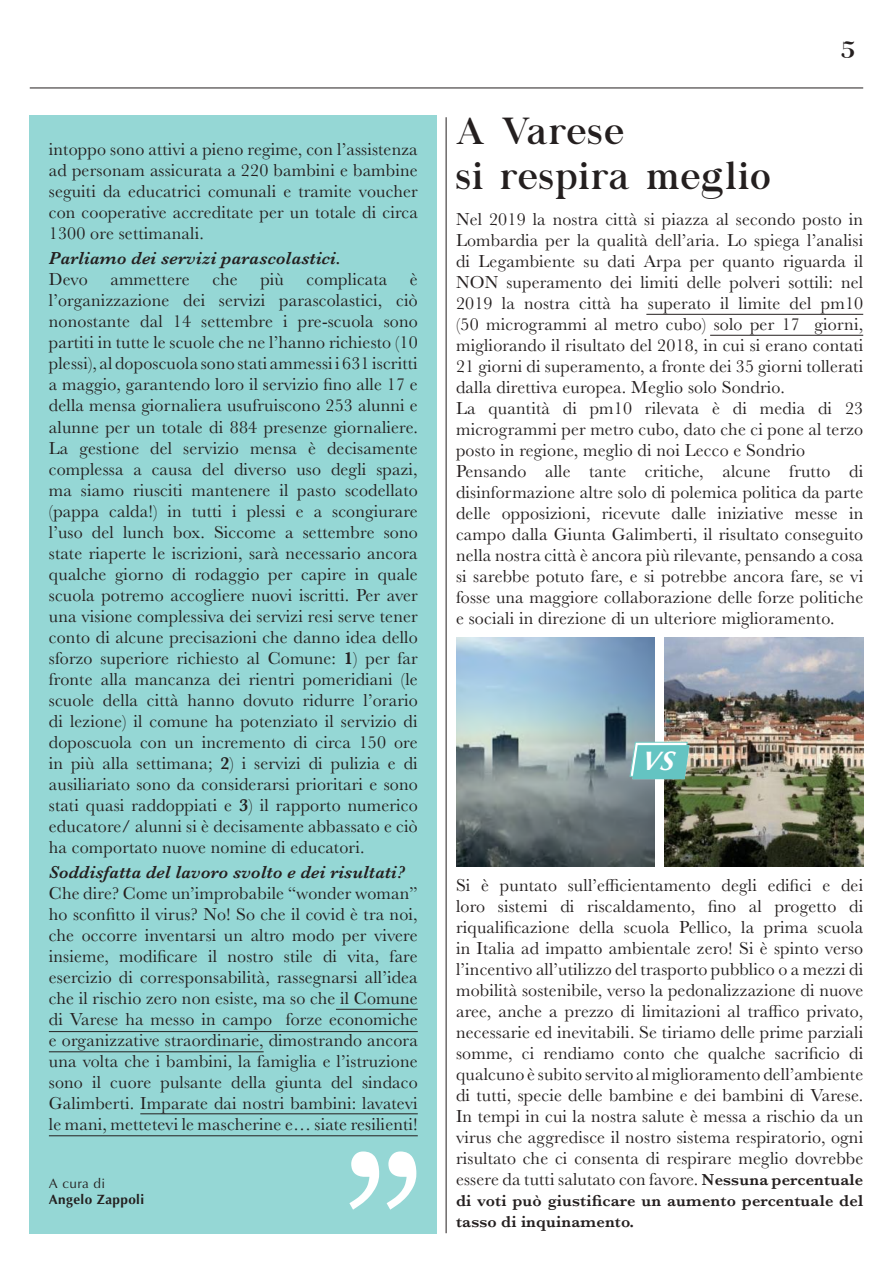
<style>
.page{position:relative;width:893px;height:1263px;background:#fff}
.page>*{position:absolute;margin:0;border:0;box-sizing:border-box;transform-origin:0 0}
.t1{font:37.5px/45px "Chapaza";letter-spacing:.05em;color:#241f1f}
.t2{font:italic 700 27px "Optima";color:#fff}
.t3{font:27px "Chapaza";color:#241f1f}
.t4{font:18px/21px "Baskerville";letter-spacing:.01em;color:#241f1f;text-align:justify}
.t5{font:italic 600 18px "Baskerville";letter-spacing:.01em;color:#241f1f}
.t6{font:600 16.5px/21px "Baskerville";letter-spacing:.01em;color:#241f1f}
.t7{font:700 13.5px "Optima";letter-spacing:.03em;color:#241f1f}
.t8{font:13.5px "Optima";letter-spacing:.03em;color:#241f1f}
.s1{font-weight:600}
.s2{font-weight:600;font-size:16.5px}
</style>
<div class="page">
<hr style="left:30px;top:88px;width:833px;height:1px;background:#241f1f">
<div style="left:30px;top:115px;width:407px;height:1118px;background:#95d7d5"></div>
<svg style="left:349px;top:1151px;width:67px;height:58px"></svg>
<hr style="left:446px;top:117px;width:1px;height:1116px;background:#241f1f">
<img style="left:456px;top:638px;width:199px;height:228px">
<img style="left:664px;top:638px;width:199px;height:228px">
<svg style="left:630px;top:742px;width:59px;height:37px;background:#76c7c4"></svg>
<hr style="left:49px;top:1031px;width:369px;height:1px;background:#241f1f">
<hr style="left:49px;top:1051px;width:215px;height:1px;background:#241f1f">
<hr style="left:336px;top:1009px;width:82px;height:1px;background:#241f1f">
<hr style="left:49px;top:1135px;width:369px;height:1px;background:#241f1f">
<hr style="left:140px;top:1113px;width:278px;height:1px;background:#241f1f">
<hr style="left:646px;top:314px;width:217px;height:1px;background:#241f1f">
<hr style="left:710px;top:335px;width:153px;height:1px;background:#241f1f">
<p class="t4" style="left:49px;top:139px;width:370px">intoppo sono attivi a pieno regime, con l’assistenza ad personam assicurata a 220 bambini e bambine seguiti da educatrici comunali e tramite voucher con cooperative accreditate per un totale di circa 1300 ore settimanali.</p>
<p class="t5" style="left:49px;top:246px;width:294px">Parliamo dei servizi parascolastici.</p>
<p class="t4" style="left:49px;top:269px;width:40px">Devo</p>
<p class="t4" style="left:110px;top:269px;width:81px">ammettere</p>
<p class="t4" style="left:212px;top:269px;width:27px">che</p>
<p class="t4" style="left:260px;top:269px;width:25px">più</p>
<p class="t4" style="left:307px;top:269px;width:82px">complicata</p>
<p class="t4" style="left:49px;top:269px;width:370px;text-indent:361px">è l’organizzazione dei servizi parascolastici, ciò nonostante dal 14 settembre i pre-scuola sono partiti in tutte le scuole che ne l’hanno richiesto (10 plessi), al doposcuola sono stati ammessi i 631 iscritti a maggio, garantendo loro il servizio fino alle 17 e della mensa giornaliera usufruiscono 253 alunni e alunne per un totale di 884 presenze giornaliere.<br>La gestione del servizio mensa è decisamente complessa a causa del diverso uso degli spazi, ma siamo riusciti mantenere il pasto scodellato (pappa calda!) in tutti i plessi e a scongiurare l’uso del lunch box. Siccome a settembre sono state riaperte le iscrizioni, sarà necessario ancora qualche giorno di rodaggio per capire in quale scuola potremo accogliere nuovi iscritti. Per aver una visione complessiva dei servizi resi serve tener conto di alcune precisazioni che danno idea dello sforzo superiore richiesto al Comune: <span class="s1">1</span>) per far fronte alla mancanza dei rientri pomeridiani (le scuole della città hanno dovuto ridurre l’orario di lezione) il comune ha potenziato il servizio di doposcuola con un incremento di circa 150 ore in più alla settimana; <span class="s1">2</span>) i servizi di pulizia e di ausiliariato sono da considerarsi prioritari e sono stati quasi raddoppiati e <span class="s1">3</span>) il rapporto numerico educatore/ alunni si è decisamente abbassato e ciò ha comportato nuove nomine di educatori.</p>
<p class="t5" style="left:49px;top:860px;width:358px">Soddisfatta del lavoro svolto e dei risultati?</p>
<p class="t4" style="left:49px;top:883px;width:370px">Che dire? Come un’improbabile “wonder woman” ho sconfitto il virus? No! So che il covid è tra noi, che occorre inventarsi un altro modo per vivere insieme, modificare il nostro stile di vita, fare esercizio di corresponsabilità, rassegnarsi all’idea che il rischio zero non esiste, ma so che il Comune di Varese ha messo in campo forze economiche e organizzative straordinarie, dimostrando ancora una volta che i bambini, la famiglia e l’istruzione sono il cuore pulsante della giunta del sindaco Galimberti. Imparate dai nostri bambini: lavatevi le mani, mettetevi le mascherine e… siate resilienti!</p>
<p class="t8" style="left:49px;top:1175px;width:58px">A cura di</p>
<p class="t7" style="left:49px;top:1191px;width:97px">Angelo Zappoli</p>
<h2 class="t3" style="left:841px;top:33px;width:15px">5</h2>
<h1 class="t1" style="left:456px;top:109px;width:316px">A Varese<br>si respira meglio</h1>
<p class="t4" style="left:456px;top:209px;width:409px;text-align:left">Nel 2019 la nostra città si piazza al secondo posto in Lombardia per la qualità dell’aria. Lo spiega l’analisi di Legambiente su dati Arpa per quanto riguarda il NON superamento dei limiti delle polveri sottili: nel 2019 la nostra città ha superato il limite del pm10 (50 microgrammi al metro cubo) solo per 17 giorni, migliorando il risultato del 2018, in cui si erano contati 21 giorni di superamento, a fronte dei 35 giorni tollerati dalla direttiva europea. Meglio solo Sondrio.<br>La quantità di pm10 rilevata è di media di 23 microgrammi per metro cubo, dato che ci pone al terzo posto in regione, meglio di noi Lecco e Sondrio Pensando alle tante critiche, alcune frutto di disinformazione altre solo di polemica politica da parte delle opposizioni, ricevute dalle iniziative messe in campo dalla Giunta Galimberti, il risultato conseguito nella nostra città è ancora più rilevante, pensando a cosa si sarebbe potuto fare, e si potrebbe ancora fare, se vi fosse una maggiore collaborazione delle forze politiche e sociali in direzione di un ulteriore miglioramento.</p>
<h2 class="t2" style="left:641px;top:745px;width:39px">VS</h2>
<p class="t4" style="left:456px;top:874px;width:409px">Si è puntato sull’efficientamento degli edifici e dei loro sistemi di riscaldamento, fino al progetto di riqualificazione della scuola Pellico, la prima scuola in Italia ad impatto ambientale zero! Si è spinto verso l’incentivo all’utilizzo del trasporto pubblico o a mezzi di mobilità sostenibile, verso la pedonalizzazione di nuove aree, anche a prezzo di limitazioni al traffico privato, necessarie ed inevitabili. Se tiriamo delle prime parziali somme, ci rendiamo conto che qualche sacrificio di qualcuno è subito servito al miglioramento dell’ambiente di tutti, specie delle bambine e dei bambini di Varese.<br>In tempi in cui la nostra salute è messa a rischio da un virus che aggredisce il nostro sistema respiratorio, ogni risultato che ci consenta di respirare meglio dovrebbe essere da tutti salutato con favore. <span class="s2">Nessuna percentuale</span></p>
<p class="t6" style="left:456px;top:1190px;width:409px">di voti può giustificare un aumento percentuale del tasso di inquinamento.</p>
</div>
